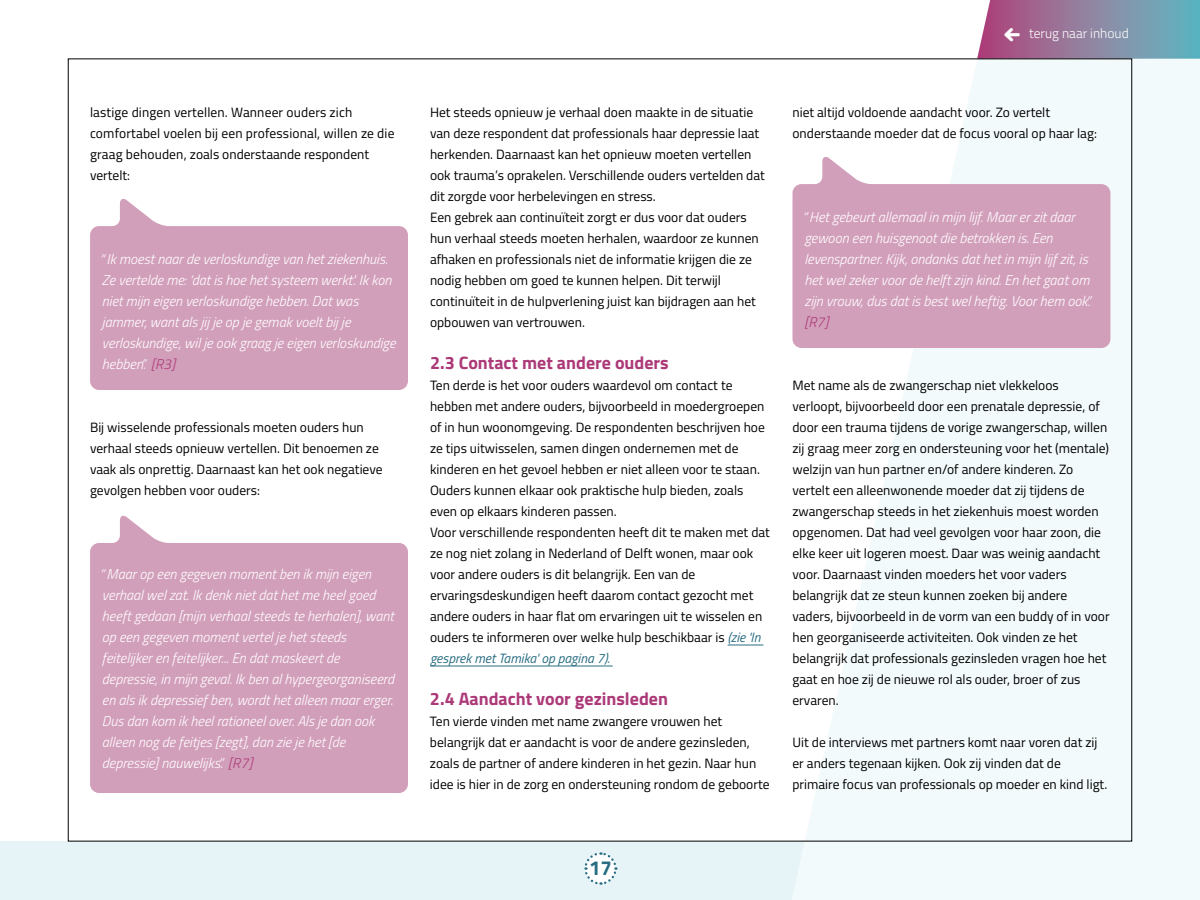
<style>
.page{position:relative;width:1200px;height:900px;background:#fff}
.page>*{position:absolute;margin:0;border:0;box-sizing:border-box;transform-origin:0 0}
.t1{font:700 20.4px "Cairo";color:#286d82}
.t2{font:700 18px "Cairo";color:#ac3978}
.t3{font:italic 300 14.25px/21px "Cairo";color:#fff}
.t4{font:italic 300 14.25px "Cairo";color:#ac3978}
.t5{font:13.5px/21px "Cairo";color:#000}
.t6{font:300 13.5px "Cairo";color:#fff}
.s1{color:#ac3978}
.s2{font-style:italic;color:#286d82}
</style>
<div class="page">
<div style="left:0;top:842px;width:1200px;height:58px;background:#e7f4f7"></div>
<svg style="left:584px;top:852px;width:34px;height:33px"></svg>
<svg style="left:792px;top:58px;width:408px;height:842px;fill:#f3fafb"></svg>
<svg style="left:90px;top:198px;width:318px;height:192px;fill:#d29fbb"></svg>
<svg style="left:90px;top:515px;width:318px;height:278px;fill:#d29fbb"></svg>
<hr style="left:728px;top:645px;width:35px;height:1px;background:#286d82">
<hr style="left:430px;top:666px;width:183px;height:1px;background:#286d82">
<svg style="left:793px;top:155px;width:317px;height:193px;fill:#d29fbb"></svg>
<svg style="left:977px;top:0;width:223px;height:59px"></svg>
<p class="t5" style="left:90px;top:102px;width:306px">lastige dingen vertellen. Wanneer ouders zich comfortabel voelen bij een professional, willen ze die graag behouden, zoals onderstaande respondent vertelt:</p>
<p class="t3" style="left:102px;top:249px;width:295px">“Ik moest naar de verloskundige van het ziekenhuis.<br>Ze vertelde me: ‘dat is hoe het systeem werkt'. Ik kon niet mijn eigen verloskundige hebben. Dat was jammer, want als jij je op je gemak voelt bij je verloskundige, wil je ook graag je eigen verloskundige hebben.” <span class="s1">[R3]</span></p>
<p class="t5" style="left:90px;top:417px;width:294px">Bij wisselende professionals moeten ouders hun verhaal steeds opnieuw vertellen. Dit benoemen ze vaak als onprettig. Daarnaast kan het ook negatieve gevolgen hebben voor ouders:</p>
<p class="t3" style="left:102px;top:564px;width:294px">“Maar op een gegeven moment ben ik mijn eigen verhaal wel zat. Ik denk niet dat het me heel goed heeft gedaan [mijn verhaal steeds te herhalen], want op een gegeven moment vertel je het steeds feitelijker en feitelijker... En dat maskeert de depressie, in mijn geval. Ik ben al hypergeorganiseerd en als ik depressief ben, wordt het alleen maar erger.<br>Dus dan kom ik heel rationeel over. Als je dan ook alleen nog de feitjes [zegt], dan zie je het [de depressie] nauwelijks.” <span class="s1">[R7]</span></p>
<p class="t6" style="left:1029px;top:24px;width:101px">terug naar inhoud</p>
<p class="t5" style="left:430px;top:102px;width:336px">Het steeds opnieuw je verhaal doen maakte in de situatie van deze respondent dat professionals haar depressie laat herkenden. Daarnaast kan het opnieuw moeten vertellen ook trauma’s oprakelen. Verschillende ouders vertelden dat dit zorgde voor herbelevingen en stress.<br>Een gebrek aan continuïteit zorgt er dus voor dat ouders hun verhaal steeds moeten herhalen, waardoor ze kunnen afhaken en professionals niet de informatie krijgen die ze nodig hebben om goed te kunnen helpen. Dit terwijl continuïteit in de hulpverlening juist kan bijdragen aan het opbouwen van vertrouwen.</p>
<h2 class="t2" style="left:430px;top:348px;width:240px">2.3 Contact met andere ouders</h2>
<p class="t5" style="left:430px;top:375px;width:341px">Ten derde is het voor ouders waardevol om contact te hebben met andere ouders, bijvoorbeeld in moedergroepen of in hun woonomgeving. De respondenten beschrijven hoe ze tips uitwisselen, samen dingen ondernemen met de kinderen en het gevoel hebben er niet alleen voor te staan.<br>Ouders kunnen elkaar ook praktische hulp bieden, zoals even op elkaars kinderen passen.<br>Voor verschillende respondenten heeft dit te maken met dat ze nog niet zolang in Nederland of Delft wonen, maar ook voor andere ouders is dit belangrijk. Een van de ervaringsdeskundigen heeft daarom contact gezocht met andere ouders in haar flat om ervaringen uit te wisselen en ouders te informeren over welke hulp beschikbaar is <span class="s2">(zie 'In gesprek met Tamika' op pagina 7).</span></p>
<h2 class="t2" style="left:430px;top:684px;width:240px">2.4 Aandacht voor gezinsleden</h2>
<p class="t5" style="left:430px;top:711px;width:341px">Ten vierde vinden met name zwangere vrouwen het belangrijk dat er aandacht is voor de andere gezinsleden, zoals de partner of andere kinderen in het gezin. Naar hun idee is hier in de zorg en ondersteuning rondom de geboorte</p>
<p class="t5" style="left:793px;top:102px;width:306px">niet altijd voldoende aandacht voor. Zo vertelt onderstaande moeder dat de focus vooral op haar lag:</p>
<p class="t3" style="left:804px;top:207px;width:290px">“Het gebeurt allemaal in mijn lijf. Maar er zit daar gewoon een huisgenoot die betrokken is. Een levenspartner. Kijk, ondanks dat het in mijn lijf zit, is het wel zeker voor de helft zijn kind. En het gaat om zijn vrouw, dus dat is best wel heftig. Voor hem ook.”</p>
<p class="t4" style="left:804px;top:314px;width:26px">[R7]</p>
<p class="t5" style="left:793px;top:375px;width:319px">Met name als de zwangerschap niet vlekkeloos verloopt, bijvoorbeeld door een prenatale depressie, of door een trauma tijdens de vorige zwangerschap, willen zij graag meer zorg en ondersteuning voor het (mentale) welzijn van hun partner en/of andere kinderen. Zo vertelt een alleenwonende moeder dat zij tijdens de zwangerschap steeds in het ziekenhuis moest worden opgenomen. Dat had veel gevolgen voor haar zoon, die elke keer uit logeren moest. Daar was weinig aandacht voor. Daarnaast vinden moeders het voor vaders belangrijk dat ze steun kunnen zoeken bij andere vaders, bijvoorbeeld in de vorm van een buddy of in voor hen georganiseerde activiteiten. Ook vinden ze het belangrijk dat professionals gezinsleden vragen hoe het gaat en hoe zij de nieuwe rol als ouder, broer of zus ervaren.</p>
<p class="t5" style="left:793px;top:732px;width:316px">Uit de interviews met partners komt naar voren dat zij er anders tegenaan kijken. Ook zij vinden dat de primaire focus van professionals op moeder en kind ligt.</p>
<h1 class="t1" style="left:589px;top:851px;width:24px">17</h1>
</div>
